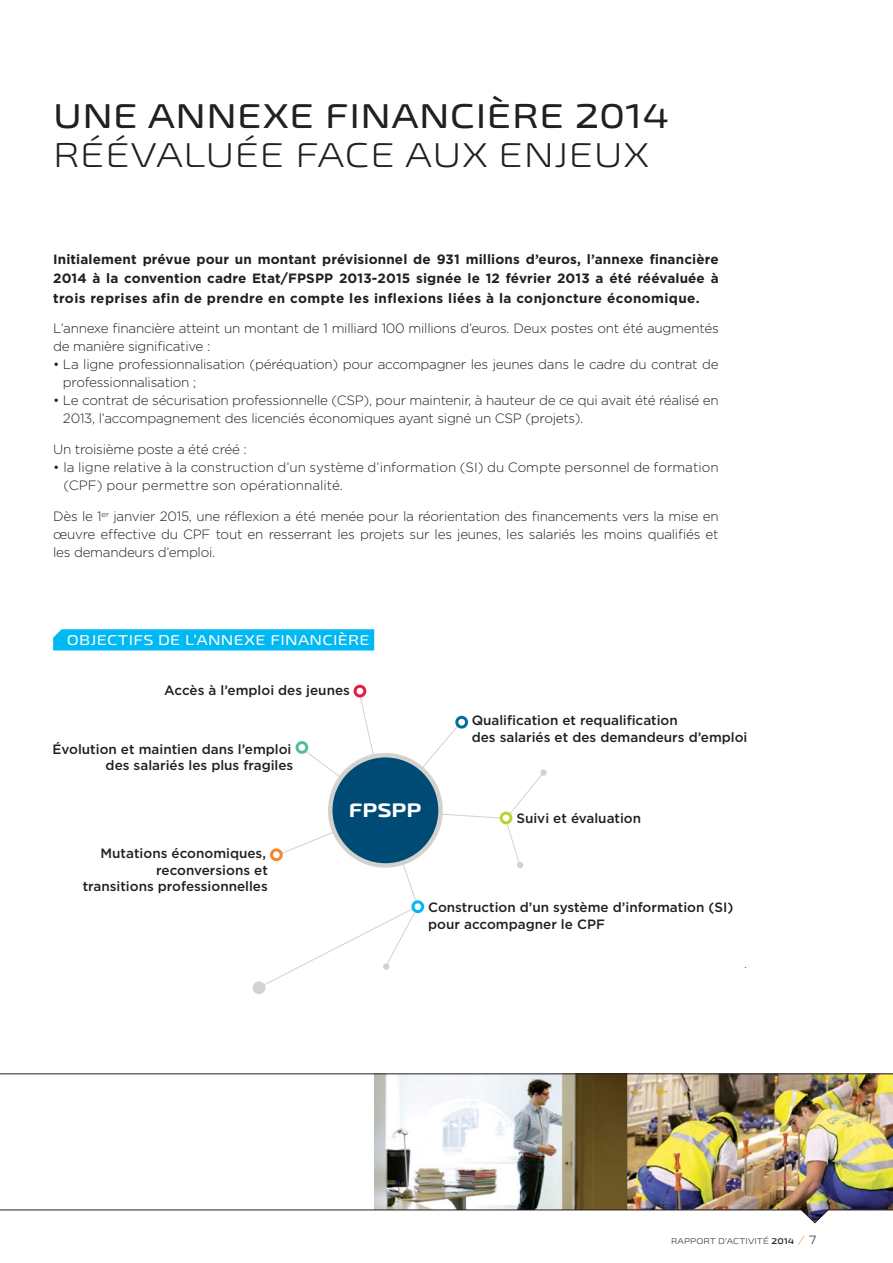
<style>
.page{position:relative;width:893px;height:1263px;background:#fff}
.page>*{position:absolute;margin:0;border:0;box-sizing:border-box;transform-origin:0 0}
.t1{font:500 expanded 34.5px "Exo 2";letter-spacing:.01em;color:#231f20}
.t2{font:300 expanded 34.5px "Exo 2";letter-spacing:.01em;color:#231f20}
.t3{font:700 expanded 19.5px "Exo 2";letter-spacing:-.01em;color:#fff}
.t4{font:500 expanded 14.25px "Exo 2";letter-spacing:.015em;color:#fff}
.t5{font:300 13.5px/18px "Gotham";letter-spacing:-.02em;color:#231f20}
.t6{font:500 13.5px/16.5px "Gotham";color:#231f20}
.t7{font:700 13.5px/19.5px "Gotham";letter-spacing:.03em;color:#231f20;text-align:justify}
.t8{font:300 13.5px/18px "Gotham";color:#231f20}
.t9{font:9px "Gotham";color:#231f20}
.t10{font:300 expanded 8.25px "Exo 2";letter-spacing:.01em;color:#231f20}
.s1{font-weight:600}
.s2{font-size:12px;color:#f68628}
.s3{font-size:12px}
</style>
<div class="page">
<div style="left:53px;top:629px;width:321px;height:21px;background:#00b9f2"></div>
<img style="left:0;top:1074px;width:893px;height:149px">
<hr style="left:0;top:1073px;width:893px;height:1px;background:#231f20">
<div style="left:354px;top:685px;width:12px;height:12px;border:3px solid #e21d42;border-radius:50%"></div>
<div style="left:253px;top:981px;width:12px;height:13px;background:#d4d2cf;border-radius:50%"></div>
<div style="left:540px;top:769px;width:7px;height:7px;background:#d4d2cf;border-radius:50%"></div>
<svg style="left:258px;top:690px;width:286px;height:298px"></svg>
<div style="left:383px;top:963px;width:6px;height:7px;background:#d4d2cf;border-radius:50%"></div>
<h1 class="t1" style="left:53px;top:104px;width:617px">UNE ANNEXE FINANCIÈRE 2014</h1>
<h1 class="t2" style="left:53px;top:143px;width:598px">RÉÉVALUÉE FACE AUX ENJEUX</h1>
<p class="t7" style="left:53px;top:250px;width:667px">Initialement prévue pour un montant prévisionnel de 931 millions d’euros, l’annexe financière 2014 à la convention cadre Etat/FPSPP 2013-2015 signée le 12 février 2013 a été réévaluée à trois reprises afin de prendre en compte les inflexions liées à la conjoncture économique.</p>
<p class="t5" style="left:53px;top:321px;width:667px">L’annexe financière atteint un montant de 1 milliard 100 millions d’euros. Deux postes ont été augmentés de manière significative :</p>
<p class="t5" style="left:63px;top:357px;width:657px;text-indent:-10px">• La ligne professionnalisation (péréquation) pour accompagner les jeunes dans le cadre du contrat de professionnalisation ;</p>
<p class="t5" style="left:63px;top:393px;width:657px;text-indent:-10px">• Le contrat de sécurisation professionnelle (CSP), pour maintenir, à hauteur de ce qui avait été réalisé en<br>2013, l’accompagnement des licenciés économiques ayant signé un CSP (projets).</p>
<p class="t5" style="left:53px;top:441px;width:195px">Un troisième poste a été créé :</p>
<p class="t8" style="left:64px;top:459px;width:657px;text-indent:-10px">• la ligne relative à la construction d’un système d’information (SI) du Compte personnel de formation (CPF) pour permettre son opérationnalité.</p>
<p class="t5" style="left:53px;top:508px;width:667px;text-align:justify">Dès le 1<sup>er</sup> janvier 2015, une réflexion a été menée pour la réorientation des financements vers la mise en œuvre effective du CPF tout en resserrant les projets sur les jeunes, les salariés les moins qualifiés et les demandeurs d’emploi.</p>
<p class="t4" style="left:67px;top:635px;width:304px">OBJECTIFS DE L’ANNEXE FINANCIÈRE</p>
<p class="t6" style="left:164px;top:683px;width:187px">Accès à l’emploi des jeunes</p>
<p class="t6" style="left:53px;top:742px;width:242px;text-align:right">Évolution et maintien dans l’emploi des salariés les plus fragiles</p>
<p class="t6" style="left:472px;top:713px;width:277px">Qualification et requalification<br>des salariés et des demandeurs d’emploi</p>
<p class="t6" style="left:83px;top:846px;width:187px;text-align:right">Mutations économiques, reconversions et transitions professionnelles</p>
<h2 class="t3" style="left:349px;top:798px;width:74px">FPSPP</h2>
<p class="t6" style="left:516px;top:811px;width:126px">Suivi et évaluation</p>
<p class="t6" style="left:428px;top:900px;width:307px">Construction d’un système d’information (SI) pour accompagner le CPF</p>
<p class="t9" style="left:745px;top:960px;width:4px">.</p>
<p class="t10" style="left:671px;top:1238px;width:147px">RAPPORT D’ACTIVITÉ <span class="s1">2014</span> <span class="s2">/</span> <span class="s3">7</span></p>
</div>
